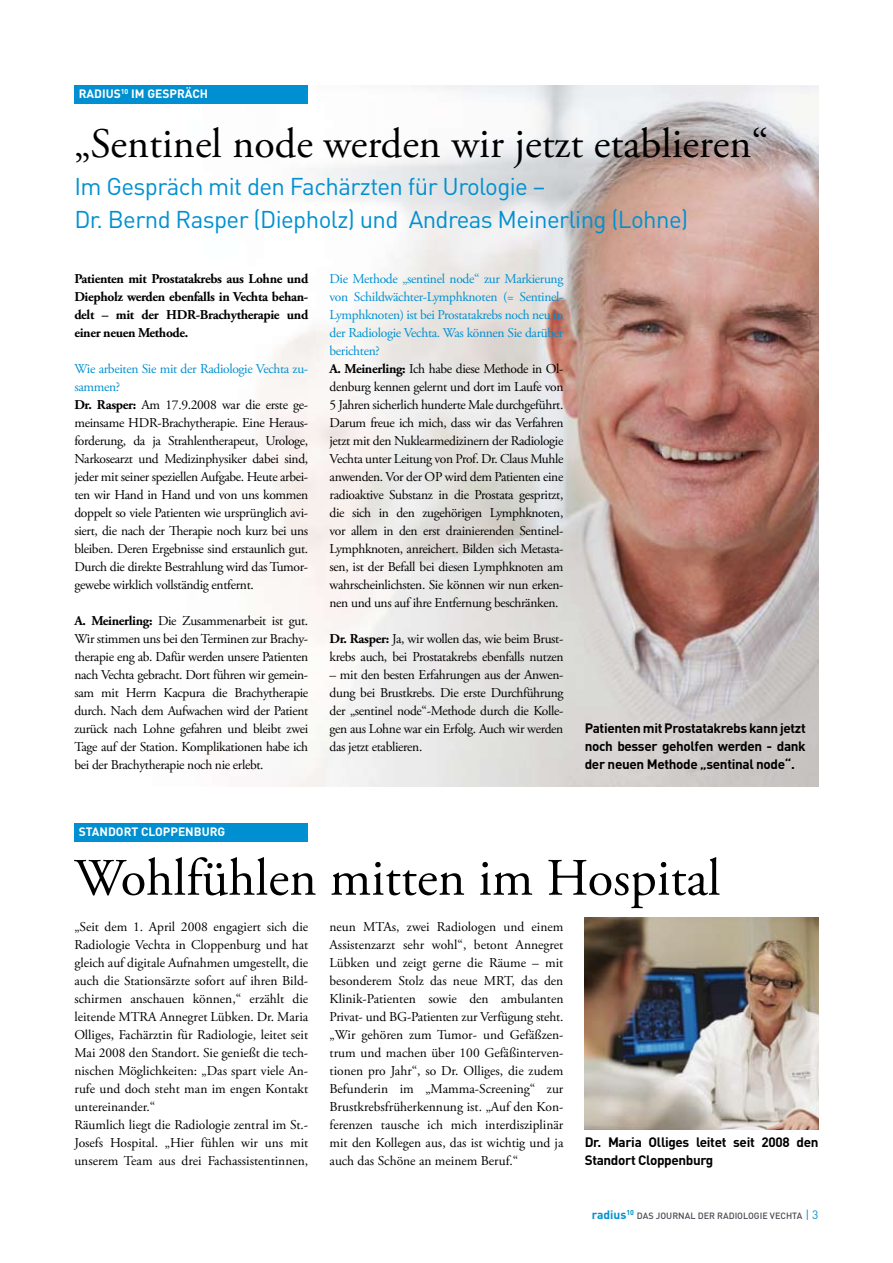
<style>
.page{position:relative;width:893px;height:1263px;background:#fff}
.page>*{position:absolute;margin:0;border:0;box-sizing:border-box;transform-origin:0 0}
.t1{font:52.5px "Adobe Garamond Pro";color:#000}
.t2{font:42px "Adobe Garamond Pro";color:#000}
.t3{font:24px/33px "DIN";letter-spacing:-.025em;color:#0090d1}
.t4{font:13.5px/18px "Adobe Garamond Pro";letter-spacing:-.025em;color:#000}
.t5{font:13.5px/18px "Adobe Garamond Pro";color:#000}
.t6{font:700 13.5px/18px "DIN";letter-spacing:-.025em;color:#000}
.t7{font:700 13.5px/18px "Adobe Garamond Pro";letter-spacing:-.025em;color:#000;text-align:justify}
.t8{font:700 12px "DIN";color:#fff}
.t9{font:500 9px "DIN";color:#494a52}
.s1{color:#0090d1}
.s2{font-weight:700}
.s3{font-weight:700;font-size:12px;color:#0090d1}
.s4{font-weight:400;font-size:12px;color:#0090d1}
</style>
<div class="page">
<img style="left:74px;top:85px;width:745px;height:702px">
<img style="left:585px;top:917px;width:234px;height:212px">
<div style="left:74px;top:85px;width:234px;height:18px;background:#0090d1"></div>
<div style="left:74px;top:823px;width:234px;height:18px;background:#0090d1"></div>
<p class="t8" style="left:79px;top:86px;width:8px">radi</p>
<p class="t8" style="left:106px;top:86px;width:58px">us<sup>10</sup> im Gespr</p>
<p class="t8" style="left:185px;top:86px;width:25px">äch</p>
<h2 class="t2" style="left:74px;top:118px;width:695px">„Sentinel node werden wir jetzt etablieren“</h2>
<h3 class="t3" style="left:74px;top:169px;width:615px">Im Gespräch mit den Fachärzten für Urologie –<br>Dr. Bernd Rasper (Diepholz) und Andreas Meinerling (Lohne)</h3>
<p class="t7" style="left:74px;top:270px;width:235px">Patienten mit Prostatakrebs aus Lohne und Diepholz werden ebenfalls in Vechta behan&shy;delt – mit der HDR-Brachytherapie und einer neuen Methode.</p>
<p class="t4" style="left:74px;top:360px;width:235px"><span class="s1">Wie arbeiten Sie mit der Radiologie Vechta zu&shy;sammen?<br></span><span class="s2">Dr. Rasper:</span> Am 17.9.2008 war die erste ge&shy;meinsame HDR-Brachytherapie. Eine Heraus&shy;forderung, da ja Strahlentherapeut, Urologe, Narkosearzt und Medizinphysiker dabei sind, jeder mit seiner speziellen Aufgabe. Heute arbei&shy;ten wir Hand in Hand und von uns kommen doppelt so viele Patienten wie ursprünglich avi&shy;siert, die nach der Therapie noch kurz bei uns bleiben. Deren Ergebnisse sind erstaunlich gut.<br>Durch die direkte Bestrahlung wird das Tumor&shy;gewebe wirklich vollständig entfernt.</p>
<p class="t4" style="left:74px;top:612px;width:235px;text-align:justify"><span class="s2">A. Meinerling:</span> Die Zusammenarbeit ist gut.<br>Wir stimmen uns bei den Terminen zur Brachy&shy;therapie eng ab. Dafür werden unsere Patienten nach Vechta gebracht. Dort führen wir gemein&shy;sam mit Herrn Kacpura die Brachytherapie durch. Nach dem Aufwachen wird der Patient zurück nach Lohne gefahren und bleibt zwei Tage auf der Station. Komplikationen habe ich bei der Brachytherapie noch nie erlebt.</p>
<p class="t4" style="left:330px;top:270px;width:235px"><span class="s1">Die Methode „sentinel node“ zur Markierung von Schildwächter-Lymphknoten (= Sentinel-Lymphknoten) ist bei Prostatakrebs noch neu in der Radiologie Vechta. Was können Sie darüber berichten?<br></span><span class="s2">A. Meinerling:</span> Ich habe diese Methode in Ol&shy;denburg kennen gelernt und dort im Laufe von 5 Jahren sicherlich hunderte Male durchgeführt.<br>Darum freue ich mich, dass wir das Verfahren jetzt mit den Nuklearmedizinern der Radiologie Vechta unter Leitung von Prof. Dr. Claus Muhle anwenden. Vor der OP wird dem Patienten eine radioaktive Substanz in die Prostata gespritzt, die sich in den zugehörigen Lymphknoten, vor allem in den erst drainierenden Sentinel-Lymphknoten, anreichert. Bilden sich Metasta&shy;sen, ist der Befall bei diesen Lymphknoten am wahrscheinlichsten. Sie können wir nun erken&shy;nen und uns auf ihre Entfernung beschränken.</p>
<p class="t4" style="left:330px;top:630px;width:235px"><span class="s2">Dr. Rasper:</span> Ja, wir wollen das, wie beim Brust&shy;krebs auch, bei Prostatakrebs ebenfalls nutzen</p>
<p class="t4" style="left:330px;top:666px;width:235px;text-align:justify">– mit den besten Erfahrungen aus der Anwen&shy;dung bei Brustkrebs. Die erste Durchführung der „sentinel node“-Methode durch die Kolle&shy;gen aus Lohne war ein Erfolg. Auch wir werden das jetzt etablieren.</p>
<p class="t6" style="left:585px;top:718px;width:223px;text-align:justify">Patienten mit Prostatakrebs kann jetzt noch besser geholfen werden - dank der neuen Methode „sentinal node“.</p>
<p class="t8" style="left:79px;top:824px;width:148px">STAN DORT CLOPPEN BURG</p>
<h1 class="t1" style="left:74px;top:846px;width:648px">Wohlfühlen mitten im Hospital</h1>
<p class="t5" style="left:74px;top:918px;width:235px">„Seit dem 1. April 2008 engagiert sich die Radiologie Vechta in Cloppenburg und hat gleich auf digitale Aufnahmen umgestellt, die auch die Stationsärzte sofort auf ihren Bild&shy;schirmen anschauen können,“ erzählt die leitende MTRA Annegret Lübken. Dr. Maria Olliges, Fachärztin für Radiologie, leitet seit Mai 2008 den Standort. Sie genießt die tech&shy;nischen Möglichkeiten: „Das spart viele An&shy;rufe und doch steht man im engen Kontakt untereinander.“<br>Räumlich liegt die Radiologie zentral im St.- Josefs Hospital. „Hier fühlen wir uns mit unserem Team aus drei Fachassistentinnen,</p>
<p class="t4" style="left:330px;top:918px;width:235px;text-align:justify">neun MTAs, zwei Radiologen und einem Assistenzarzt sehr wohl“, betont Annegret Lübken und zeigt gerne die Räume – mit besonderem Stolz das neue MRT, das den Klinik-Patienten sowie den ambulanten Privat- und BG-Patienten zur Verfügung steht. „Wir gehören zum Tumor- und Gefäßzen&shy;trum und machen über 100 Gefäßinterven&shy;tionen pro Jahr“, so Dr. Olliges, die zudem Befunderin im „Mamma-Screening“ zur Brustkrebsfrüherkennung ist. „Auf den Kon&shy;ferenzen tausche ich mich interdisziplinär mit den Kollegen aus, das ist wichtig und ja auch das Schöne an meinem Beruf.“</p>
<p class="t6" style="left:585px;top:1132px;width:235px">Dr. Maria Olliges leitet seit 2008 den<br>Standort Cloppenburg</p>
<p class="t9" style="left:592px;top:1210px;width:228px"><span class="s3">radius</span><sup>10</sup> DAS JOURNAL DER RADIOLOGIE VECHTA <span class="s4">| 3</span></p>
</div>
